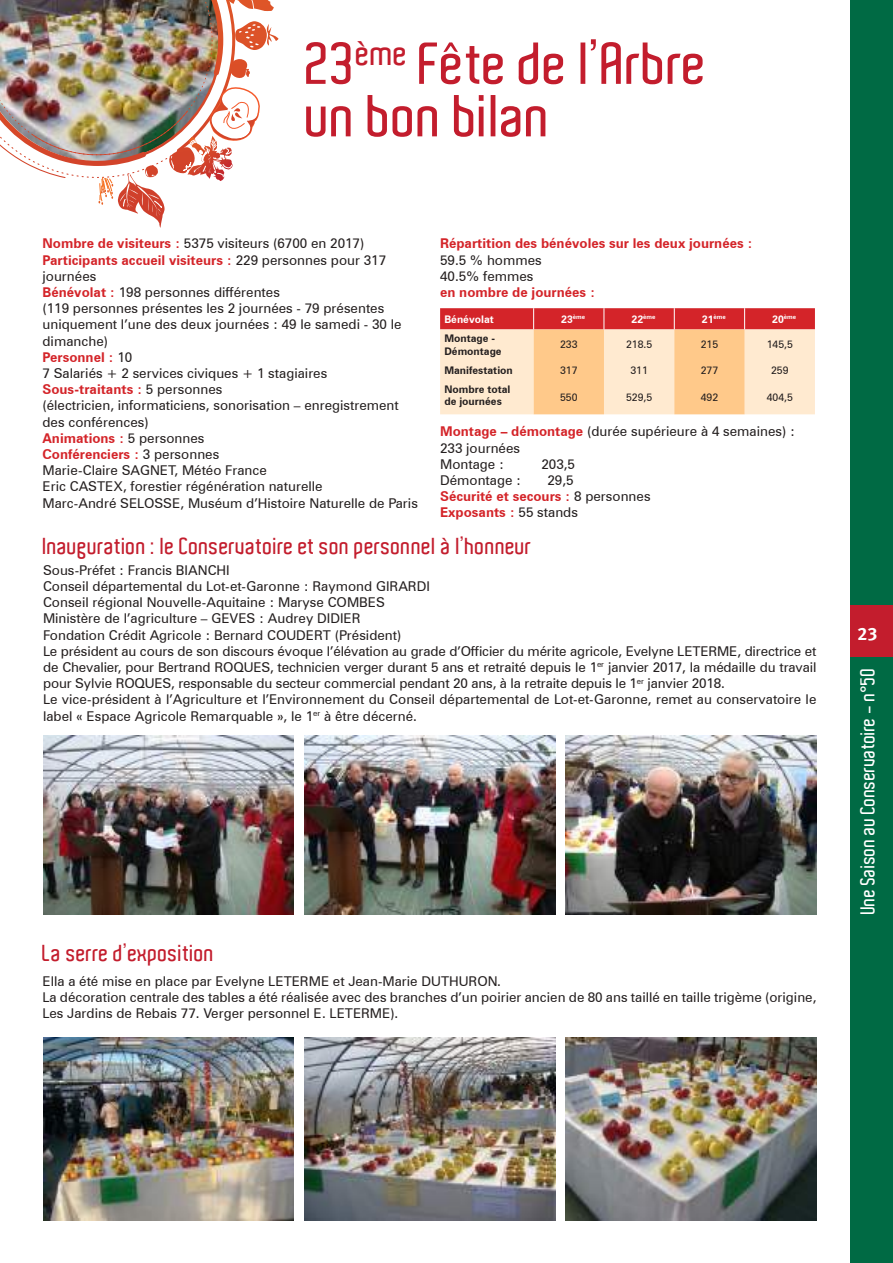
<style>
.page{position:relative;width:893px;height:1263px;background:#fff}
.page>*{position:absolute;margin:0;border:0;box-sizing:border-box;transform-origin:0 0}
.t1{font:600 57px/52.5px "Aldo";color:#c31d2d}
.t2{font:600 22.5px "Aldo";letter-spacing:.01em;color:#c31d2d}
.t3{font:600 19.5px "Aldo";color:#fff}
.t4{font:18px "Meta Bold CELF Roman";color:#fff}
.t5{font:13.5px/16.2px "Zurich BT";color:#241f1f}
.t6{font:700 13.5px/16.2px "Zurich BT";color:#d42429}
.t7{font:700 10.5px/12.6px "Zurich BT";color:#241f1f}
.t8{font:10.5px "Zurich BT";color:#241f1f}
.t9{font:700 10.5px "Zurich BT";color:#fff}
.t10{font:700 6.15px "Zurich BT";color:#fff}
.s1{font-weight:700;color:#d42429}
.s2{font-size:10.5px}
.s3{font-weight:400;color:#241f1f}
</style>
<div class="page">
<div style="left:850px;top:0;width:43px;height:1263px;background:#006a44"></div>
<div style="left:850px;top:606px;width:43px;height:51px;background:#c31d2d"></div>
<img style="left:43px;top:735px;width:251px;height:179px">
<img style="left:566px;top:735px;width:251px;height:179px">
<img style="left:304px;top:735px;width:251px;height:179px">
<svg style="left:440px;top:308px;width:375px;height:106px;background:#f6b99a"></svg>
<img style="left:0;top:0;width:274px;height:228px">
<img style="left:43px;top:1037px;width:251px;height:183px">
<img style="left:566px;top:1037px;width:251px;height:183px">
<img style="left:304px;top:1037px;width:251px;height:183px">
<h1 class="t1" style="left:306px;top:38px;width:402px">23<sup>ème</sup> Fête de l’Arbre un bon bilan</h1>
<p class="t5" style="left:43px;top:235px;width:377px"><span class="s1">Nombre de visiteurs :</span> 5375 visiteurs (6700 en 2017)<br><span class="s1">Participants accueil visiteurs :</span> 229 personnes pour 317 journées<br><span class="s1">Bénévolat :</span> 198 personnes différentes<br>(119 personnes présentes les 2 journées - 79 présentes uniquement l’une des deux journées : 49 le samedi - 30 le dimanche)<br><span class="s1">Personnel :</span> 10<br>7 Salariés + 2 services civiques + 1 stagiaires <span class="s1">Sous-traitants :</span> 5 personnes<br>(électricien, informaticiens, sonorisation – enregistrement des conférences)<br><span class="s1">Animations :</span> 5 personnes<br><span class="s1">Conférenciers :</span> 3 personnes<br>Marie-Claire SAGNET, Météo France<br>Eric CASTEX, forestier régénération naturelle<br>Marc-André SELOSSE, Muséum d’Histoire Naturelle de Paris</p>
<p class="t6" style="left:440px;top:235px;width:314px">Répartition des bénévoles sur les deux journées :</p>
<p class="t5" style="left:440px;top:252px;width:103px">59.5 % hommes<br>40.5% femmes</p>
<p class="t6" style="left:440px;top:284px;width:157px">en nombre de journées :</p>
<p class="t9" style="left:444px;top:313px;width:51px">Bénévolat</p>
<p class="t10" style="left:561px;top:313px;width:25px"><span class="s2">23</span>ème</p>
<p class="t10" style="left:631px;top:313px;width:25px"><span class="s2">22</span>ème</p>
<p class="t10" style="left:702px;top:313px;width:25px"><span class="s2">21</span>ème</p>
<p class="t10" style="left:772px;top:313px;width:25px"><span class="s2">20</span>ème</p>
<p class="t7" style="left:444px;top:332px;width:59px">Montage -<br>Démontage</p>
<p class="t8" style="left:560px;top:338px;width:19px">233</p>
<p class="t8" style="left:626px;top:338px;width:28px">218.5</p>
<p class="t8" style="left:701px;top:338px;width:19px">215</p>
<p class="t8" style="left:767px;top:338px;width:28px">145,5</p>
<p class="t7" style="left:444px;top:364px;width:70px">Manifestation</p>
<p class="t8" style="left:560px;top:364px;width:19px">317</p>
<p class="t8" style="left:630px;top:364px;width:19px">311</p>
<p class="t8" style="left:701px;top:364px;width:19px">277</p>
<p class="t8" style="left:771px;top:364px;width:19px">259</p>
<p class="t7" style="left:444px;top:382px;width:68px">Nombre total de journées</p>
<p class="t8" style="left:560px;top:391px;width:19px">550</p>
<p class="t8" style="left:626px;top:391px;width:28px">529,5</p>
<p class="t8" style="left:701px;top:391px;width:19px">492</p>
<p class="t8" style="left:767px;top:391px;width:28px">404,5</p>
<p class="t5" style="left:440px;top:423px;width:356px"><span class="s1">Montage – démontage</span> (durée supérieure à 4 semaines) :<br>233 journées<br>Montage :</p>
<p class="t5" style="left:541px;top:456px;width:35px">203,5</p>
<p class="t5" style="left:440px;top:472px;width:83px">Démontage :</p>
<p class="t6" style="left:440px;top:472px;width:212px;text-indent:107px"><span class="s3">29,5<br></span>Sécurité et secours : <span class="s3">8 personnes<br></span>Exposants : <span class="s3">55 stands</span></p>
<h2 class="t2" style="left:43px;top:534px;width:491px">Inauguration : le Conservatoire et son personnel à l’honneur</h2>
<p class="t5" style="left:43px;top:562px;width:775px">Sous-Préfet : Francis BIANCHI<br>Conseil départemental du Lot-et-Garonne : Raymond GIRARDI<br>Conseil régional Nouvelle-Aquitaine : Maryse COMBES<br>Ministère de l’agriculture – GEVES : Audrey DIDIER<br>Fondation Crédit Agricole : Bernard COUDERT (Président)<br>Le président au cours de son discours évoque l’élévation au grade d’Officier du mérite agricole, Evelyne LETERME, directrice et de Chevalier, pour Bertrand ROQUES, technicien verger durant 5 ans et retraité depuis le 1<sup>er</sup> janvier 2017, la médaille du travail pour Sylvie ROQUES, responsable du secteur commercial pendant 20 ans, à la retraite depuis le 1<sup>er</sup> janvier 2018.<br>Le vice-président à l’Agriculture et l’Environnement du Conseil départemental de Lot-et-Garonne, remet au conservatoire le label « Espace Agricole Remarquable », le 1<sup>er</sup> à être décerné.</p>
<h2 class="t2" style="left:43px;top:940px;width:173px">La serre d’exposition</h2>
<p class="t5" style="left:43px;top:973px;width:775px">Ella a été mise en place par Evelyne LETERME et Jean-Marie DUTHURON.<br>La décoration centrale des tables a été réalisée avec des branches d’un poirier ancien de 80 ans taillé en taille trigème (origine,<br>Les Jardins de Rebais 77. Verger personnel E. LETERME).</p>
<h3 class="t4" style="left:857px;top:623px;width:22px">23</h3>
<h3 class="t3" style="left:857px;top:914px;width:248px;rotate:-90deg">Une Saison au Conservatoire - n°50</h3>
</div>
